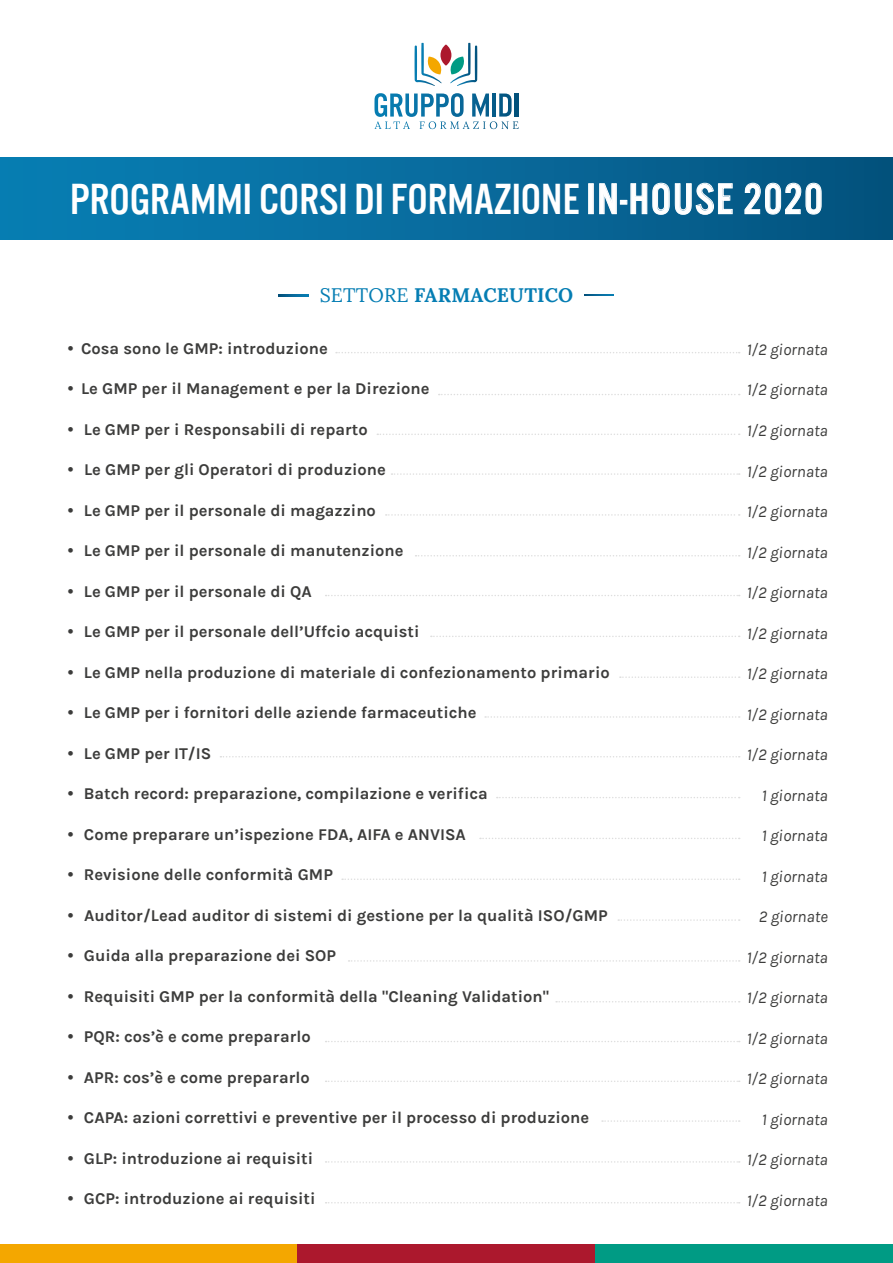
<style>
.page{position:relative;width:893px;height:1263px;background:#fff}
.page>*{position:absolute;margin:0;border:0;box-sizing:border-box;transform-origin:0 0}
.t1{font:45px "U.S.101";color:#fff}
.t2{font:700 19.5px "Lora";letter-spacing:.01em;color:#057db3}
.t3{font:700 16.5px "Karla";color:#3c3c3b}
.t4{font:italic 16.5px "Karla";color:#3c3c3b}
.s1{font-weight:400}
.s2{font-family:"U.S.101";font-weight:400}
</style>
<div class="page">
<div style="left:0;top:157px;width:893px;height:83px;background:linear-gradient(to right,#0981b7,#055480)"></div>
<svg style="left:374px;top:93px;width:144px;height:36px"></svg>
<svg style="left:415px;top:43px;width:27px;height:43px"></svg>
<svg style="left:440px;top:44px;width:11px;height:22px"></svg>
<svg style="left:450px;top:43px;width:27px;height:43px"></svg>
<div style="left:0;top:1245px;width:298px;height:18px;background:#f4a700"></div>
<div style="left:298px;top:1245px;width:297px;height:18px;background:#ac182d"></div>
<div style="left:595px;top:1245px;width:298px;height:18px;background:#009b84"></div>
<svg style="left:279px;top:294px;width:29px;height:2px"></svg>
<svg style="left:584px;top:294px;width:29px;height:2px"></svg>
<svg style="left:336px;top:352px;width:404px;height:1px"></svg>
<svg style="left:439px;top:394px;width:301px;height:1px"></svg>
<svg style="left:377px;top:434px;width:363px;height:1px"></svg>
<svg style="left:391px;top:473px;width:349px;height:2px"></svg>
<svg style="left:386px;top:514px;width:354px;height:2px"></svg>
<svg style="left:416px;top:555px;width:324px;height:1px"></svg>
<svg style="left:326px;top:595px;width:414px;height:1px"></svg>
<svg style="left:431px;top:636px;width:309px;height:1px"></svg>
<svg style="left:620px;top:676px;width:120px;height:2px"></svg>
<svg style="left:485px;top:716px;width:255px;height:2px"></svg>
<svg style="left:220px;top:756px;width:520px;height:1px"></svg>
<svg style="left:497px;top:797px;width:243px;height:1px"></svg>
<svg style="left:480px;top:838px;width:260px;height:1px"></svg>
<svg style="left:342px;top:878px;width:398px;height:2px"></svg>
<svg style="left:618px;top:919px;width:122px;height:2px"></svg>
<svg style="left:349px;top:960px;width:391px;height:2px"></svg>
<svg style="left:556px;top:1001px;width:184px;height:1px"></svg>
<svg style="left:326px;top:1041px;width:414px;height:1px"></svg>
<svg style="left:326px;top:1080px;width:414px;height:2px"></svg>
<svg style="left:602px;top:1120px;width:138px;height:2px"></svg>
<svg style="left:326px;top:1161px;width:414px;height:2px"></svg>
<svg style="left:326px;top:1202px;width:414px;height:1px"></svg>
<h1 class="t1" style="left:70px;top:175px;width:754px">PROGRAMMI CORSI DI FORMAZIONE IN-HOUSE 2020</h1>
<p class="t2" style="left:320px;top:282px;width:255px"><span class="s1">SETTORE</span> FARMACEUTICO</p>
<p class="t3" style="left:65px;top:338px;width:264px"><span class="s2">•</span> Cosa sono le GMP: introduzione</p>
<p class="t3" style="left:65px;top:379px;width:366px"><span class="s2">•</span> Le GMP per il Management e per la Direzione</p>
<p class="t3" style="left:65px;top:419px;width:304px"><span class="s2">•</span> Le GMP per i Responsabili di reparto</p>
<p class="t3" style="left:65px;top:460px;width:322px"><span class="s2">•</span> Le GMP per gli Operatori di produzione</p>
<p class="t3" style="left:65px;top:501px;width:312px"><span class="s2">•</span> Le GMP per il personale di magazzino</p>
<p class="t3" style="left:65px;top:541px;width:340px"><span class="s2">•</span> Le GMP per il personale di manutenzione</p>
<p class="t3" style="left:65px;top:582px;width:248px"><span class="s2">•</span> Le GMP per il personale di QA</p>
<p class="t3" style="left:65px;top:622px;width:356px"><span class="s2">•</span> Le GMP per il personale dell’Uffcio acquisti</p>
<p class="t3" style="left:65px;top:663px;width:546px"><span class="s2">•</span> Le GMP nella produzione di materiale di confezionamento primario</p>
<p class="t3" style="left:65px;top:703px;width:413px"><span class="s2">•</span> Le GMP per i fornitori delle aziende farmaceutiche</p>
<p class="t3" style="left:65px;top:744px;width:148px"><span class="s2">•</span> Le GMP per IT/IS</p>
<p class="t3" style="left:65px;top:784px;width:424px"><span class="s2">•</span> Batch record: preparazione, compilazione e verifica</p>
<p class="t3" style="left:65px;top:825px;width:402px"><span class="s2">•</span> Come preparare un’ispezione FDA, AIFA e ANVISA</p>
<p class="t3" style="left:65px;top:865px;width:269px"><span class="s2">•</span> Revisione delle conformità GMP</p>
<p class="t3" style="left:65px;top:906px;width:544px"><span class="s2">•</span> Auditor/Lead auditor di sistemi di gestione per la qualità ISO/GMP</p>
<p class="t3" style="left:65px;top:946px;width:273px"><span class="s2">•</span> Guida alla preparazione dei SOP</p>
<p class="t3" style="left:65px;top:987px;width:485px"><span class="s2">•</span> Requisiti GMP per la conformità della "Cleaning Validation"</p>
<p class="t3" style="left:65px;top:1027px;width:247px"><span class="s2">•</span> PQR: cos’è e come prepararlo</p>
<p class="t3" style="left:65px;top:1068px;width:246px"><span class="s2">•</span> APR: cos’è e come prepararlo</p>
<p class="t3" style="left:65px;top:1108px;width:526px"><span class="s2">•</span> CAPA: azioni correttivi e preventive per il processo di produzione</p>
<p class="t3" style="left:65px;top:1149px;width:250px"><span class="s2">•</span> GLP: introduzione ai requisiti</p>
<p class="t3" style="left:65px;top:1189px;width:252px"><span class="s2">•</span> GCP: introduzione ai requisiti</p>
<p class="t4" style="left:747px;top:340px;width:83px">1/2 giornata</p>
<p class="t4" style="left:747px;top:381px;width:83px">1/2 giornata</p>
<p class="t4" style="left:747px;top:421px;width:83px">1/2 giornata</p>
<p class="t4" style="left:747px;top:462px;width:83px">1/2 giornata</p>
<p class="t4" style="left:747px;top:502px;width:83px">1/2 giornata</p>
<p class="t4" style="left:747px;top:543px;width:83px">1/2 giornata</p>
<p class="t4" style="left:747px;top:583px;width:83px">1/2 giornata</p>
<p class="t4" style="left:747px;top:624px;width:83px">1/2 giornata</p>
<p class="t4" style="left:747px;top:664px;width:83px">1/2 giornata</p>
<p class="t4" style="left:747px;top:705px;width:83px">1/2 giornata</p>
<p class="t4" style="left:747px;top:745px;width:83px">1/2 giornata</p>
<p class="t4" style="left:762px;top:786px;width:68px">1 giornata</p>
<p class="t4" style="left:762px;top:827px;width:68px">1 giornata</p>
<p class="t4" style="left:762px;top:867px;width:68px">1 giornata</p>
<p class="t4" style="left:759px;top:908px;width:71px">2 giornate</p>
<p class="t4" style="left:747px;top:948px;width:83px">1/2 giornata</p>
<p class="t4" style="left:747px;top:989px;width:83px">1/2 giornata</p>
<p class="t4" style="left:747px;top:1029px;width:83px">1/2 giornata</p>
<p class="t4" style="left:747px;top:1070px;width:83px">1/2 giornata</p>
<p class="t4" style="left:762px;top:1110px;width:68px">1 giornata</p>
<p class="t4" style="left:747px;top:1151px;width:83px">1/2 giornata</p>
<p class="t4" style="left:747px;top:1191px;width:83px">1/2 giornata</p>
</div>
